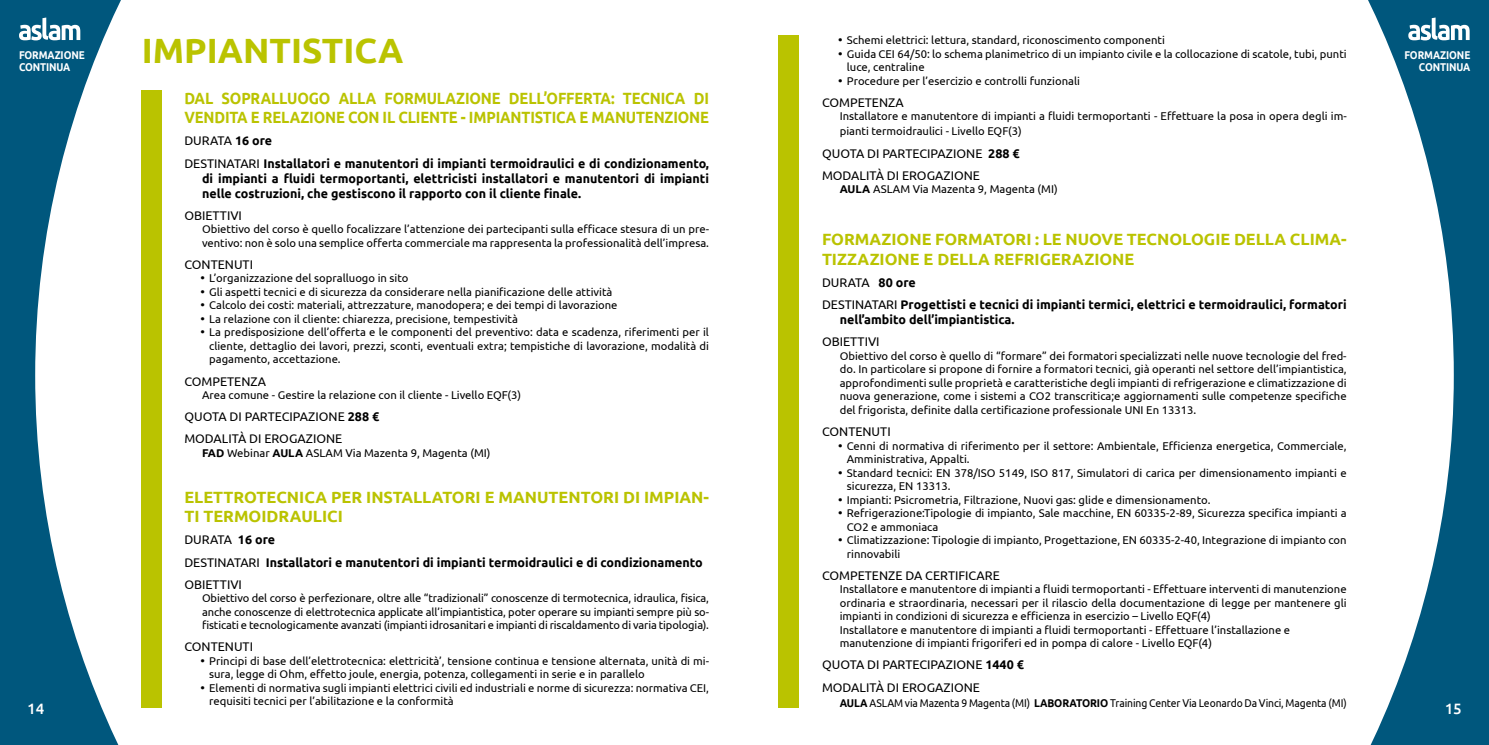
<style>
.page{position:relative;width:1489px;height:745px;background:#fff}
.page>*{position:absolute;margin:0;border:0;box-sizing:border-box;transform-origin:0 0}
.t1{font:700 35px "Ubuntu";color:#bac300}
.t2{font:700 16.25px/19.5px "Ubuntu";color:#bac300}
.t3{font:700 16.25px/19.5px "Ubuntu";color:#bac300;scale:.9 1}
.t4{font:500 15px "Ubuntu";color:#fff}
.t5{font:700 12.5px/22.1px "Ubuntu";color:#000}
.t6{font:12.5px/22.1px "Ubuntu";color:#000}
.t7{font:11.25px/13.5px "Ubuntu";color:#000}
.t8{font:11.25px "Ubuntu";color:#000;scale:.92 1}
.t9{font:700 11.25px/11.2px "Ubuntu";color:#fff;scale:.88 1}
.s1{font-weight:400}
.s2{font-weight:700}
</style>
<div class="page">
<svg style="left:0;top:0;width:121px;height:744px;fill:#00577d"></svg>
<svg style="left:19px;top:18px;width:61px;height:22px"></svg>
<svg style="left:1368px;top:0;width:120px;height:744px;fill:#01577d"></svg>
<svg style="left:1408px;top:18px;width:61px;height:22px"></svg>
<div style="left:142px;top:90px;width:20px;height:617px;background:#bac300"></div>
<div style="left:778px;top:35px;width:20px;height:672px;background:#bac300"></div>
<p class="t9" style="left:19px;top:50px;width:15px">Formazione continua</p>
<h3 class="t4" style="left:27px;top:698px;width:19px">14</h3>
<h1 class="t1" style="left:142px;top:29px;width:263px">IMPIANTISTICA</h1>
<h2 class="t3" style="left:184px;top:88px;width:584px">DAL SOPRALLUOGO ALLA FORMULAZIONE DELL’OFFERTA: TECNICA DI<br>VENDITA E RELAZIONE CON IL CLIENTE - IMPIANTISTICA E MANUTENZIONE</h2>
<p class="t5" style="left:184px;top:130px;width:526px"><span class="s1">DURATA</span> 16 ore<br><span class="s1">DESTINATARI</span> Installatori e manutentori di impianti termoidraulici e di condizionamento,</p>
<p class="t5" style="left:202px;top:170px;width:508px;line-height:15px">di impianti a fluidi termoportanti, elettricisti installatori e manutentori di impianti nelle costruzioni, che gestiscono il rapporto con il cliente finale.</p>
<p class="t6" style="left:184px;top:204px;width:59px">OBIETTIVI</p>
<p class="t7" style="left:202px;top:222px;width:508px">Obiettivo del corso è quello focalizzare l’attenzione dei partecipanti sulla efficace stesura di un pre&shy;ventivo: non è solo una semplice offerta commerciale ma rappresenta la professionalità dell’impresa.</p>
<p class="t6" style="left:184px;top:253px;width:70px">CONTENUTI</p>
<p class="t7" style="left:200px;top:271px;width:210px">• L’organizzazione del sopralluogo in sito</p>
<p class="t7" style="left:200px;top:284px;width:413px">• Gli aspetti tecnici e di sicurezza da considerare nella pianificazione delle attività</p>
<p class="t7" style="left:200px;top:298px;width:419px">• Calcolo dei costi: materiali, attrezzature, manodopera; e dei tempi di lavorazione</p>
<p class="t7" style="left:200px;top:311px;width:319px">• La relazione con il cliente: chiarezza, precisione, tempestività</p>
<p class="t7" style="left:209px;top:325px;width:501px;text-align:justify;text-indent:-9px">• La predisposizione dell’offerta e le componenti del preventivo: data e scadenza, riferimenti per il cliente, dettaglio dei lavori, prezzi, sconti, eventuali extra; tempistiche di lavorazione, modalità di pagamento, accettazione.</p>
<p class="t6" style="left:184px;top:369px;width:83px">COMPETENZA</p>
<p class="t7" style="left:202px;top:387px;width:321px">Area comune - Gestire la relazione con il cliente - Livello EQF(3)</p>
<p class="t6" style="left:184px;top:405px;width:196px">QUOTA DI PARTECIPAZIONE <span class="s2">288 €<br></span>MODALITÀ DI EROGAZIONE</p>
<p class="t7" style="left:202px;top:445px;width:290px"><span class="s2">FAD</span> Webinar <span class="s2">AULA</span> ASLAM Via Mazenta 9, Magenta (MI)</p>
<h2 class="t2" style="left:184px;top:486px;width:526px">ELETTROTECNICA PER INSTALLATORI E MANUTENTORI DI IMPIAN-<br>TI TERMOIDRAULICI</h2>
<p class="t5" style="left:184px;top:528px;width:520px"><span class="s1">DURATA</span> 16 ore<br><span class="s1">DESTINATARI</span> Installatori e manutentori di impianti termoidraulici e di condizionamento<br><span class="s1">OBIETTIVI</span></p>
<p class="t7" style="left:202px;top:590px;width:508px;text-align:justify">Obiettivo del corso è perfezionare, oltre alle “tradizionali” conoscenze di termotecnica, idraulica, fisica, anche conoscenze di elettrotecnica applicate all’impiantistica, poter operare su impianti sempre più so&shy;fisticati e tecnologicamente avanzati (impianti idrosanitari e impianti di riscaldamento di varia tipologia).</p>
<p class="t6" style="left:184px;top:635px;width:70px">CONTENUTI</p>
<p class="t7" style="left:209px;top:653px;width:501px;text-indent:-9px">• Principi di base dell’elettrotecnica: elettricità’, tensione continua e tensione alternata, unità di mi&shy;sura, legge di Ohm, effetto joule, energia, potenza, collegamenti in serie e in parallelo</p>
<p class="t7" style="left:209px;top:680px;width:501px;text-indent:-9px">• Elementi di normativa sugli impianti elettrici civili ed industriali e norme di sicurezza: normativa CEI, requisiti tecnici per l’abilitazione e la conformità</p>
<p class="t7" style="left:837px;top:33px;width:328px">• Schemi elettrici: lettura, standard, riconoscimento componenti</p>
<p class="t7" style="left:846px;top:47px;width:501px;text-indent:-9px">• Guida CEI 64/50: lo schema planimetrico di un impianto civile e la collocazione di scatole, tubi, punti luce, centraline</p>
<p class="t7" style="left:837px;top:74px;width:243px">• Procedure per l’esercizio e controlli funzionali</p>
<p class="t6" style="left:822px;top:91px;width:83px">COMPETENZA</p>
<p class="t7" style="left:839px;top:108px;width:508px;line-height:15px">Installatore e manutentore di impianti a fluidi termoportanti - Effettuare la posa in opera degli im&shy;pianti termoidraulici - Livello EQF(3)</p>
<p class="t6" style="left:822px;top:141px;width:199px">QUOTA DI PARTECIPAZIONE <span class="s2">288 €<br></span>MODALITÀ DI EROGAZIONE</p>
<p class="t7" style="left:839px;top:182px;width:219px"><span class="s2">AULA</span> ASLAM Via Mazenta 9, Magenta (MI)</p>
<h2 class="t2" style="left:822px;top:229px;width:526px">FORMAZIONE FORMATORI : LE NUOVE TECNOLOGIE DELLA CLIMA-<br>TIZZAZIONE E DELLA REFRIGERAZIONE</h2>
<p class="t5" style="left:822px;top:271px;width:526px"><span class="s1">DURATA</span> 80 ore<br><span class="s1">DESTINATARI</span> Progettisti e tecnici di impianti termici, elettrici e termoidraulici, formatori</p>
<p class="t5" style="left:839px;top:308px;width:176px">nell’ambito dell’impiantistica.</p>
<p class="t6" style="left:822px;top:330px;width:59px">OBIETTIVI</p>
<p class="t7" style="left:839px;top:348px;width:508px;text-align:justify">Obiettivo del corso è quello di “formare” dei formatori specializzati nelle nuove tecnologie del fred&shy;do. In particolare si propone di fornire a formatori tecnici, già operanti nel settore dell’impiantistica, approfondimenti sulle proprietà e caratteristiche degli impianti di refrigerazione e climatizzazione di nuova generazione, come i sistemi a CO2 transcritica;e aggiornamenti sulle competenze specifiche del frigorista, definite dalla certificazione professionale UNI En 13313.</p>
<p class="t6" style="left:822px;top:420px;width:70px">CONTENUTI</p>
<p class="t7" style="left:846px;top:438px;width:501px;text-indent:-9px">• Cenni di normativa di riferimento per il settore: Ambientale, Efficienza energetica, Commerciale,<br>Amministrativa, Appalti.</p>
<p class="t7" style="left:846px;top:465px;width:501px;text-indent:-9px">• Standard tecnici: EN 378/ISO 5149, ISO 817, Simulatori di carica per dimensionamento impianti e sicurezza, EN 13313.</p>
<p class="t7" style="left:837px;top:492px;width:374px">• Impianti: Psicrometria, Filtrazione, Nuovi gas: glide e dimensionamento.</p>
<p class="t7" style="left:846px;top:505px;width:501px;text-indent:-9px">• Refrigerazione:Tipologie di impianto, Sale macchine, EN 60335-2-89, Sicurezza specifica impianti a<br>CO2 e ammoniaca</p>
<p class="t7" style="left:846px;top:532px;width:501px;text-indent:-9px">• Climatizzazione: Tipologie di impianto, Progettazione, EN 60335-2-40, Integrazione di impianto con rinnovabili</p>
<p class="t6" style="left:822px;top:563px;width:179px">COMPETENZE DA CERTIFICARE</p>
<p class="t7" style="left:839px;top:581px;width:508px">Installatore e manutentore di impianti a fluidi termoportanti - Effettuare interventi di manutenzione ordinaria e straordinaria, necessari per il rilascio della documentazione di legge per mantenere gli impianti in condizioni di sicurezza e efficienza in esercizio – Livello EQF(4)<br>Installatore e manutentore di impianti a fluidi termoportanti - Effettuare l’installazione e manutenzione di impianti frigoriferi ed in pompa di calore - Livello EQF(4)</p>
<p class="t6" style="left:822px;top:653px;width:203px">QUOTA DI PARTECIPAZIONE <span class="s2">1440 €<br></span>MODALITÀ DI EROGAZIONE</p>
<p class="t8" style="left:839px;top:695px;width:552px"><span class="s2">AULA</span> ASLAM via Mazenta 9 Magenta (MI) <span class="s2">LABORATORIO</span> Training Center Via Leonardo Da Vinci, Magenta (MI)</p>
<p class="t9" style="left:1404px;top:50px;width:15px">Formazione</p>
<p class="t9" style="left:1418px;top:61px;width:9px">continua</p>
<h3 class="t4" style="left:1444px;top:698px;width:19px">15</h3>
</div>
